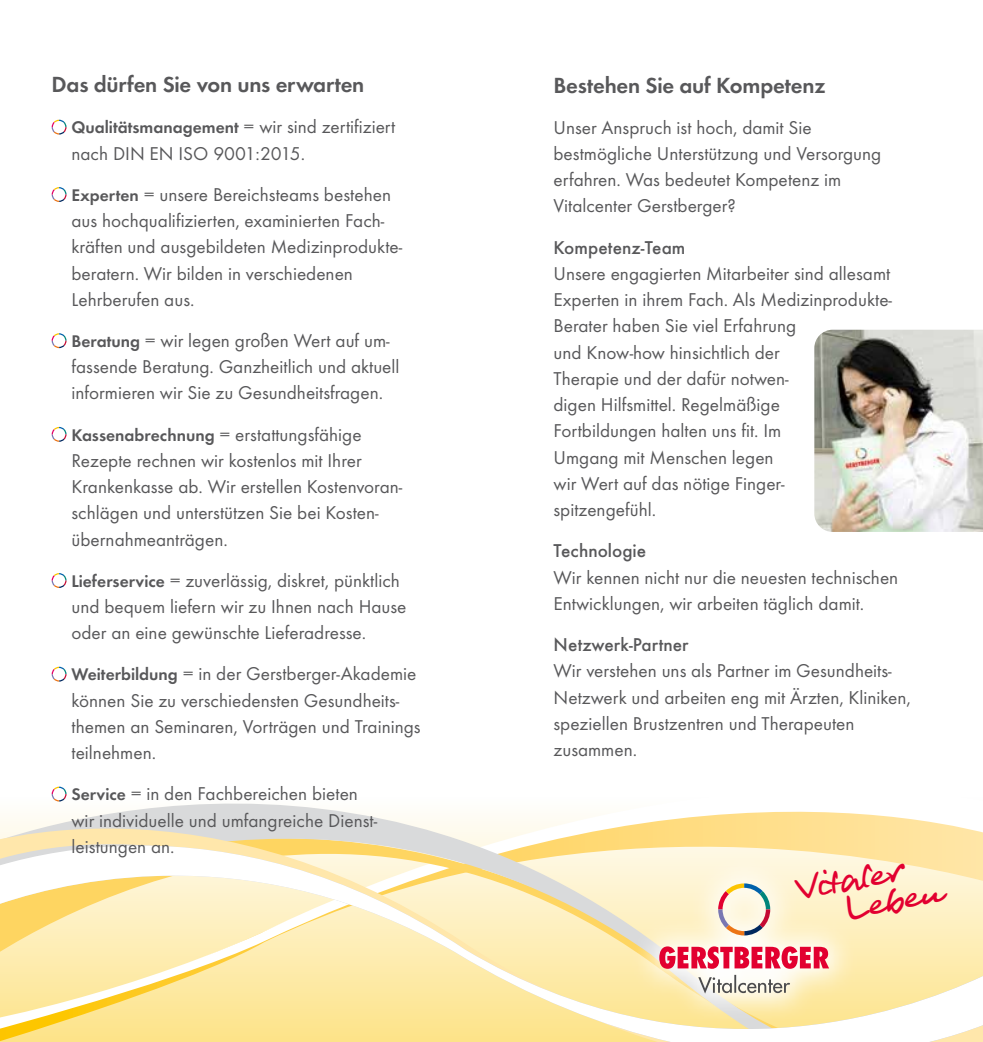
<style>
.page{position:relative;width:983px;height:1042px;background:#fff}
.page>*{position:absolute;margin:0;border:0;box-sizing:border-box;transform-origin:0 0}
.t1{font:33.95px/28px "Alec Handwriting";color:#e20030}
.t2{font:600 22.75px "Futura T";letter-spacing:-.01em;color:#58585a}
.t3{font:19.25px/26.2px "Futura T";color:#58585a}
.t4{font:500 19.25px "Futura T";color:#58585a}
.s1{font-weight:600;font-size:17.5px}
</style>
<div class="page">
<img style="left:814px;top:330px;width:168px;height:202px">
<svg style="left:0;top:791px;width:982px;height:50px"></svg>
<svg style="left:0;top:845px;width:982px;height:197px"></svg>
<svg style="left:630px;top:854px;width:227px;height:169px;background:#fcf0c7"></svg>
<svg style="left:718px;top:883px;width:52px;height:52px;background:#e0d2c3"></svg>
<svg style="left:659px;top:946px;width:169px;height:23px"></svg>
<svg style="left:698px;top:975px;width:91px;height:18px"></svg>
<svg style="left:52px;top:120px;width:14px;height:15px"></svg>
<svg style="left:52px;top:187px;width:14px;height:15px"></svg>
<svg style="left:52px;top:333px;width:14px;height:15px"></svg>
<svg style="left:52px;top:427px;width:14px;height:15px"></svg>
<svg style="left:52px;top:573px;width:14px;height:15px"></svg>
<svg style="left:52px;top:667px;width:14px;height:14px"></svg>
<svg style="left:52px;top:786px;width:14px;height:15px"></svg>
<p class="t2" style="left:52px;top:71px;width:314px">Das dürfen Sie von uns erwarten</p>
<p class="t3" style="left:71px;top:114px;width:325px"><span class="s1">Qualitätsmanagement</span> = wir sind zertifiziert nach DIN EN ISO 9001:2015.</p>
<p class="t3" style="left:71px;top:181px;width:332px"><span class="s1">Experten</span> = unsere Bereichsteams bestehen aus hochqualifizierten, examinierten Fach‑ kräften und ausgebildeten Medizinprodukte‑ beratern. Wir bilden in verschiedenen Lehrberufen aus.</p>
<p class="t3" style="left:71px;top:327px;width:329px"><span class="s1">Beratung</span> = wir legen großen Wert auf um&shy;fassende Beratung. Ganzheitlich und aktuell informieren wir Sie zu Gesundheitsfragen.</p>
<p class="t3" style="left:71px;top:421px;width:332px"><span class="s1">Kassenabrechnung</span> = erstattungsfähige Rezepte rechnen wir kostenlos mit Ihrer Krankenkasse ab. Wir erstellen Kostenvoran‑ schlägen und unterstützen Sie bei Kosten‑ übernahmeanträgen.</p>
<p class="t3" style="left:71px;top:567px;width:336px"><span class="s1">Lieferservice</span> = zuverlässig, diskret, pünktlich und bequem liefern wir zu Ihnen nach Hause oder an eine gewünschte Lieferadresse.</p>
<p class="t3" style="left:71px;top:661px;width:350px"><span class="s1">Weiterbildung</span> = in der Gerstberger-Akademie können Sie zu verschiedensten Gesundheits&shy;themen an Seminaren, Vorträgen und Trainings teilnehmen.</p>
<p class="t3" style="left:71px;top:780px;width:307px"><span class="s1">Service</span> = in den Fachbereichen bieten wir individuelle und umfangreiche Dienst‑ leistungen an.</p>
<p class="t2" style="left:553px;top:71px;width:273px">Bestehen Sie auf Kompetenz</p>
<p class="t3" style="left:553px;top:114px;width:329px">Unser Anspruch ist hoch, damit Sie bestmögliche Unterstützung und Versorgung erfahren. Was bedeutet Kompetenz im Vitalcenter Gerstberger?</p>
<p class="t4" style="left:553px;top:236px;width:133px">Kompetenz-Team</p>
<p class="t3" style="left:553px;top:260px;width:340px">Unsere engagierten Mitarbeiter sind allesamt<br>Experten in ihrem Fach. Als Medizinprodukte-<br>Berater haben Sie viel Erfahrung<br>und Know-how hinsichtlich der<br>Therapie und der dafür notwen-<br>digen Hilfsmittel. Regelmäßige<br>Fortbildungen halten uns fit. Im<br>Umgang mit Menschen legen<br>wir Wert auf das nötige Finger‑ spitzengefühl.</p>
<p class="t4" style="left:553px;top:540px;width:94px">Technologie</p>
<p class="t3" style="left:553px;top:564px;width:346px">Wir kennen nicht nur die neuesten technischen<br>Entwicklungen, wir arbeiten täglich damit.</p>
<p class="t4" style="left:553px;top:633px;width:136px">Netzwerk-Partner</p>
<p class="t3" style="left:553px;top:657px;width:359px">Wir verstehen uns als Partner im Gesundheits-Netzwerk und arbeiten eng mit Ärzten, Kliniken, speziellen Brustzentren und Therapeuten zusammen.</p>
<h1 class="t1" style="left:840px;top:871px;width:98px;text-indent:-46px;rotate:-11deg">Vitaler<br>Leben</h1>
</div>
